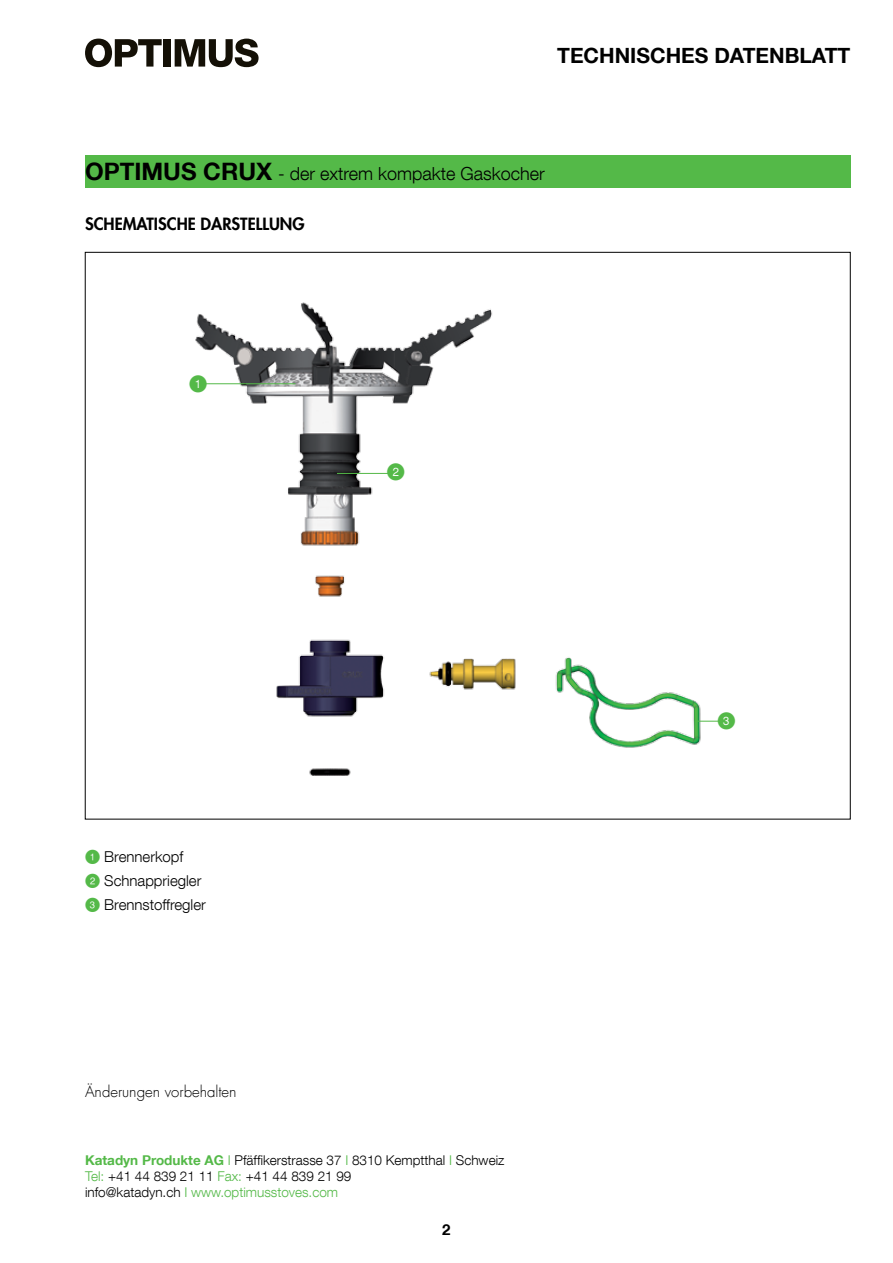
<style>
.page{position:relative;width:893px;height:1263px;background:#fff}
.page>*{position:absolute;margin:0;border:0;box-sizing:border-box;transform-origin:0 0}
.t1{font:700 21px "Helvetica Neue LT Com";color:#000}
.t2{font:300 18px "Helvetica Neue LT Com";color:#000}
.t3{font:18px "Numerics P03";color:#54b948}
.t4{font:800 16.5px "Futura";color:#000}
.t5{font:300 15px/24px "Helvetica Neue LT Com";color:#000}
.t6{font:300 15px "Futura Com";color:#000}
.t7{font:700 15px "Helvetica Neue LT Com";color:#000}
.t8{font:300 13.5px/16.2px "Helvetica Neue LT Com";color:#000}
.s1{font-weight:700;font-size:24px}
.s2{font-family:"Numerics P03";font-weight:400;color:#54b948}
.s3{font-weight:700;color:#54b948}
.s4{color:#54b948}
</style>
<div class="page">
<svg style="left:85px;top:39px;width:77px;height:28px"></svg>
<div style="left:164px;top:39px;width:7px;height:28px;background:#141006"></div>
<svg style="left:175px;top:39px;width:84px;height:28px"></svg>
<div style="left:85px;top:155px;width:765px;height:33px;background:#54b948"></div>
<img style="left:195px;top:302px;width:529px;height:474px">
<svg style="left:697px;top:721px;width:26px;height:1px"></svg>
<hr style="left:200px;top:383px;width:96px;height:1px;background:#54b948">
<hr style="left:337px;top:473px;width:53px;height:1px;background:#54b948">
<h1 class="t1" style="left:557px;top:42px;width:295px">TECHNISCHES DATENBLATT</h1>
<h2 class="t2" style="left:85px;top:163px;width:461px"><span class="s1">OPTIMUS CRUX</span> - der extrem kompakte Gaskocher</h2>
<p class="t4" style="left:85px;top:213px;width:221px">SCHEMATISCHE DARSTELLUNG</p>
<h2 class="t3" style="left:189px;top:375px;width:19px">Q</h2>
<h2 class="t3" style="left:387px;top:463px;width:19px">W</h2>
<p class="t5" style="left:85px;top:844px;width:122px"><span class="s2">Q</span> Brennerkopf<br><span class="s2">W</span> Schnappriegler<br><span class="s2">E</span> Brennstoffregler</p>
<p class="t6" style="left:85px;top:1081px;width:153px">Änderungen vorbehalten</p>
<p class="t8" style="left:85px;top:1152px;width:421px"><span class="s3">Katadyn Produkte AG</span> <span class="s4">I</span> Pfäffikerstrasse 37 <span class="s4">I</span> 8310 Kemptthal <span class="s4">I</span> Schweiz<br><span class="s4">Tel:</span> +41 44 839 21 11 <span class="s4">Fax:</span> +41 44 839 21 99<br>info@katadyn.ch <span class="s4">I www.optimusstoves.com</span></p>
<p class="t7" style="left:442px;top:1220px;width:10px">2</p>
<h2 class="t3" style="left:717px;top:712px;width:19px">E</h2>
</div>
